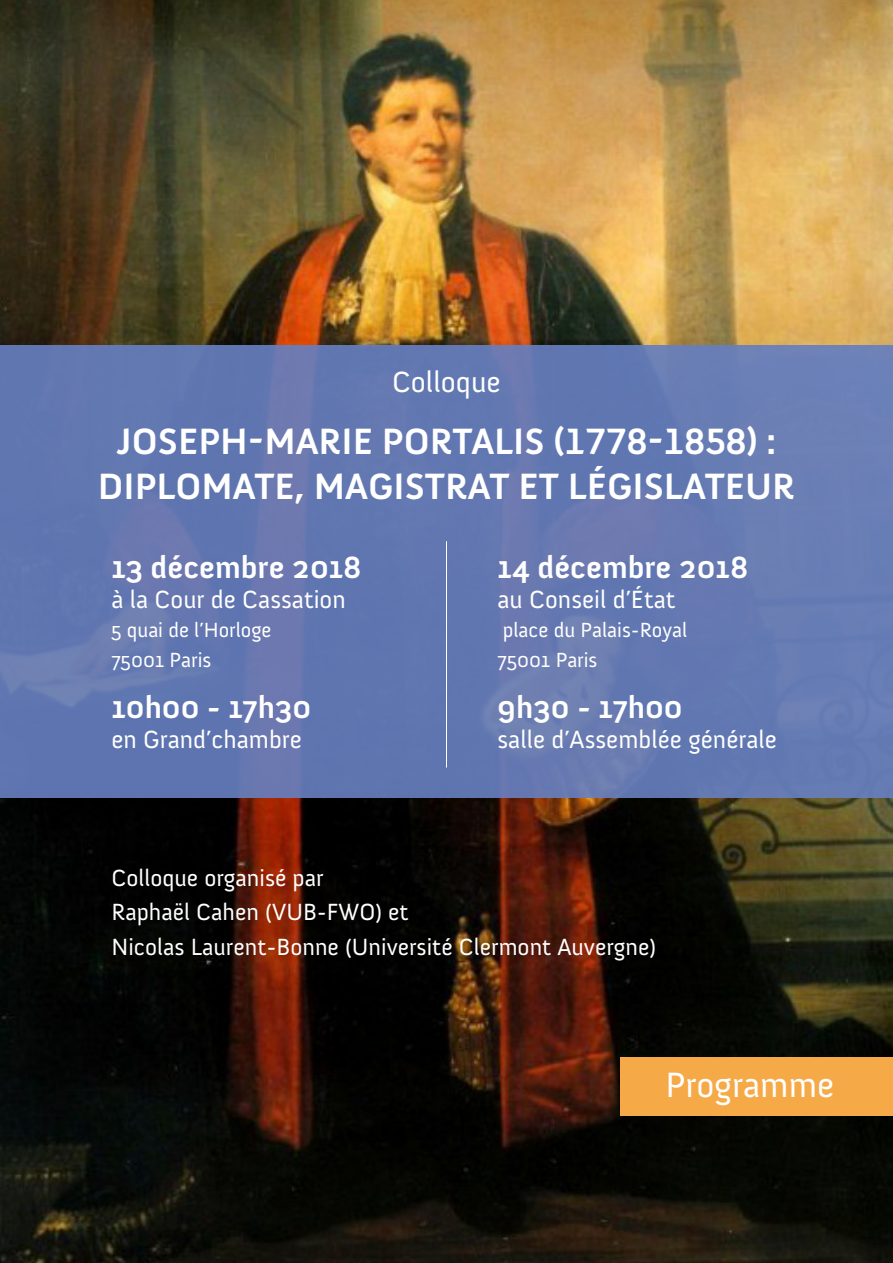
<style>
.page{position:relative;width:893px;height:1263px;background:#fff}
.page>*{position:absolute;margin:0;border:0;box-sizing:border-box;transform-origin:0 0}
.t1{font:700 37.5px "Anivers";color:#fff}
.t2{font:36px "Anivers";color:#fff}
.t3{font:700 31.5px "Anivers";color:#fff}
.t4{font:30px "Anivers";color:#fff}
.t5{font:25.5px "Anivers";color:#fff}
.t6{font:24px "Anivers";color:#fff}
.t7{font:21px/30px "Anivers";color:#fff}
</style>
<div class="page">
<img style="left:0;top:0;width:893px;height:1263px">
<div style="left:621px;top:1058px;width:272px;height:58px;background:#f6aa47"></div>
<div style="left:0;top:345px;width:893px;height:453px;background:#6278b1"></div>
<hr style="left:446px;top:541px;width:1px;height:226px;background:#fff">
<p class="t4" style="left:392px;top:366px;width:110px">Colloque</p>
<p class="t1" style="left:117px;top:421px;width:661px">JOSEPH-MARIE PORTALIS (1778-1858) :</p>
<p class="t1" style="left:98px;top:466px;width:699px">DIPLOMATE, MAGISTRAT ET LÉGISLATEUR</p>
<p class="t3" style="left:111px;top:551px;width:252px">13 décembre 2018</p>
<p class="t5" style="left:111px;top:586px;width:236px">à la Cour de Cassation</p>
<p class="t7" style="left:111px;top:615px;width:162px">5 quai de l’Horloge<br>75001 Paris</p>
<p class="t3" style="left:111px;top:690px;width:201px">10h00 - 17h30</p>
<p class="t5" style="left:111px;top:725px;width:192px">en Grand’chambre</p>
<p class="t3" style="left:497px;top:551px;width:252px">14 décembre 2018</p>
<p class="t5" style="left:497px;top:586px;width:179px">au Conseil d’État</p>
<p class="t7" style="left:497px;top:615px;width:191px">place du Palais-Royal<br>75001 Paris</p>
<p class="t3" style="left:497px;top:690px;width:187px">9h30 - 17h00</p>
<p class="t5" style="left:497px;top:725px;width:281px">salle d’Assemblée générale</p>
<p class="t6" style="left:111px;top:865px;width:214px">Colloque organisé par</p>
<p class="t6" style="left:111px;top:899px;width:299px">Raphaël Cahen (VUB-FWO) et</p>
<p class="t6" style="left:111px;top:933px;width:546px">Nicolas Laurent-Bonne (Université Clermont Auvergne)</p>
<p class="t2" style="left:665px;top:1065px;width:170px">Programme</p>
</div>
